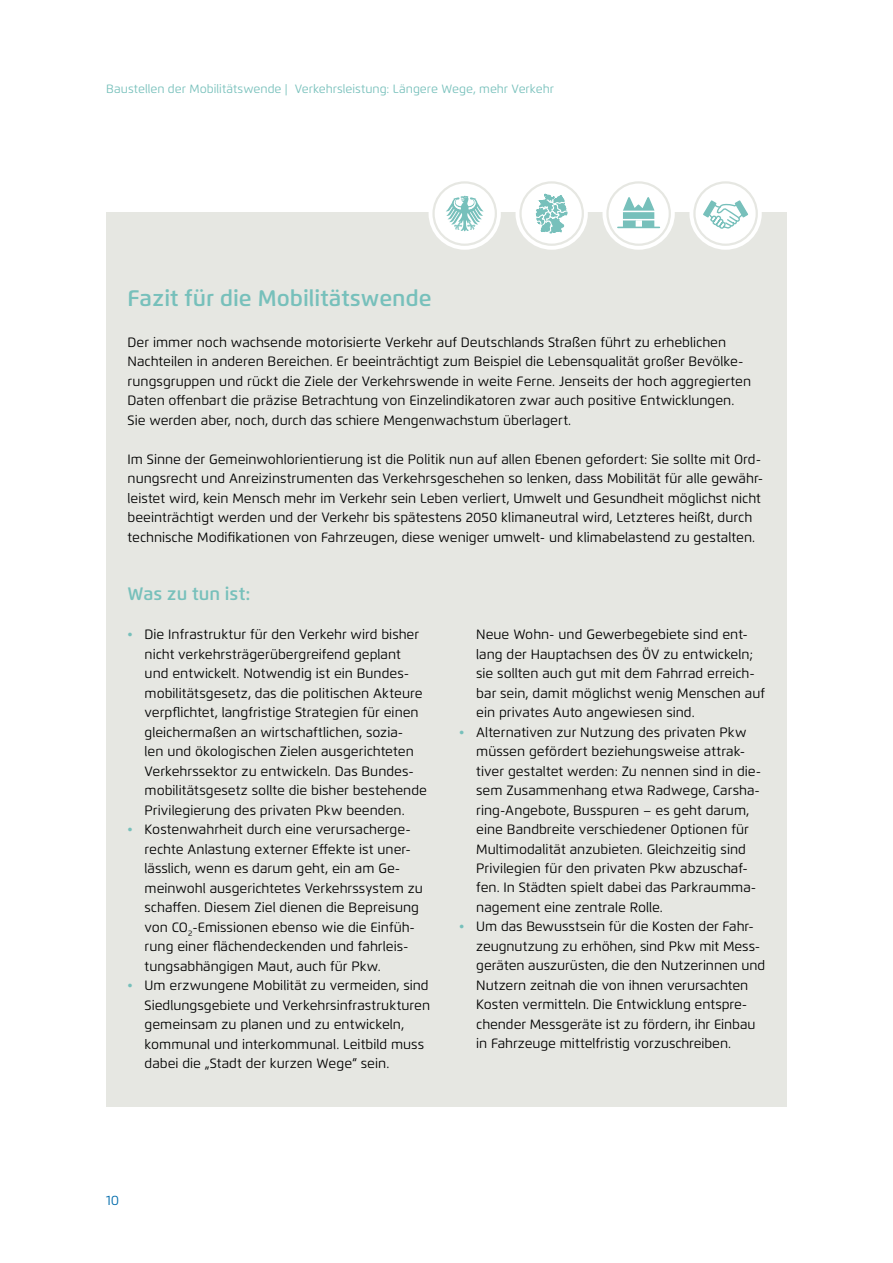
<style>
.page{position:relative;width:893px;height:1263px;background:#fff}
.page>*{position:absolute;margin:0;border:0;box-sizing:border-box;transform-origin:0 0}
.t1{font:600 22.5px "Flexo";color:#77c0bb}
.t2{font:600 18px "Flexo";color:#77c0bb}
.t3{font:13.5px/19.5px "Flexo";color:#000}
.t4{font:13.5px "Flexo";color:#006bab}
.t5{font:12px "Flexo";color:#77c0bb}
.s1{color:#77c0bb}
</style>
<div class="page">
<div style="left:106px;top:213px;width:681px;height:894px;background:#e6e7e2"></div>
<div style="left:515px;top:177px;width:73px;height:73px;background:#fff;border-radius:50%"></div>
<div style="left:519px;top:181px;width:65px;height:65px;border:2px solid #e6e7e2;border-radius:50%"></div>
<div style="left:429px;top:177px;width:72px;height:73px;background:#fff;border-radius:50%"></div>
<div style="left:432px;top:181px;width:65px;height:65px;border:2px solid #e6e7e2;border-radius:50%"></div>
<svg style="left:446px;top:196px;width:38px;height:35px"></svg>
<div style="left:689px;top:177px;width:73px;height:73px;background:#fff;border-radius:50%"></div>
<div style="left:693px;top:181px;width:65px;height:65px;border:2px solid #e6e7e2;border-radius:50%"></div>
<svg style="left:703px;top:200px;width:45px;height:29px"></svg>
<div style="left:602px;top:177px;width:73px;height:73px;background:#fff;border-radius:50%"></div>
<div style="left:606px;top:181px;width:65px;height:65px;border:2px solid #e6e7e2;border-radius:50%"></div>
<hr style="left:618px;top:227px;width:41px;height:1px;background:#77c0bb">
<svg style="left:535px;top:194px;width:33px;height:39px"></svg>
<svg style="left:622px;top:197px;width:33px;height:32px"></svg>
<hr style="left:622px;top:211px;width:34px;height:1px;background:#fff">
<hr style="left:622px;top:219px;width:34px;height:1px;background:#fff">
<p class="t5" style="left:106px;top:82px;width:449px">Baustellen der Mobilitätswende | Verkehrsleistung: Längere Wege, mehr Verkehr</p>
<h1 class="t1" style="left:128px;top:284px;width:306px">Fazit für die Mobilitätswende</h1>
<p class="t3" style="left:128px;top:332px;width:625px">Der immer noch wachsende motorisierte Verkehr auf Deutschlands Straßen führt zu erheblichen Nachteilen in anderen Bereichen. Er beeinträchtigt zum Beispiel die Lebensqualität großer Bevölke&shy;rungsgruppen und rückt die Ziele der Verkehrswende in weite Ferne. Jenseits der hoch aggregierten Daten offenbart die präzise Betrachtung von Einzelindikatoren zwar auch positive Entwicklungen.<br>Sie werden aber, noch, durch das schiere Mengenwachstum überlagert.</p>
<p class="t3" style="left:128px;top:449px;width:637px">Im Sinne der Gemeinwohlorientierung ist die Politik nun auf allen Ebenen gefordert: Sie sollte mit Ord&shy;nungsrecht und Anreizinstrumenten das Verkehrsgeschehen so lenken, dass Mobilität für alle gewähr&shy;leistet wird, kein Mensch mehr im Verkehr sein Leben verliert, Umwelt und Gesundheit möglichst nicht beeinträchtigt werden und der Verkehr bis spätestens 2050 klimaneutral wird, Letzteres heißt, durch technische Modifikationen von Fahrzeugen, diese weniger umwelt- und klimabelastend zu gestalten.</p>
<h2 class="t2" style="left:128px;top:583px;width:124px">Was zu tun ist:</h2>
<p class="t3" style="left:145px;top:625px;width:284px;text-indent:-17px"><span class="s1">•</span> Die Infrastruktur für den Verkehr wird bisher nicht verkehrsträgerübergreifend geplant und entwickelt. Notwendig ist ein Bundes&shy;mobilitätsgesetz, das die politischen Akteure verpflichtet, langfristige Strategien für einen gleichermaßen an wirtschaftlichen, sozia-<br>len und ökologischen Zielen ausgerichteten Verkehrssektor zu entwickeln. Das Bundes&shy;mobilitätsgesetz sollte die bisher bestehende Privilegierung des privaten Pkw beenden.</p>
<p class="t3" style="left:145px;top:819px;width:280px;text-indent:-17px"><span class="s1">•</span> Kostenwahrheit durch eine verursacherge&shy;rechte Anlastung externer Effekte ist uner&shy;lässlich, wenn es darum geht, ein am Ge&shy;meinwohl ausgerichtetes Verkehrssystem zu schaffen. Diesem Ziel dienen die Bepreisung von CO<sub>2</sub>-Emissionen ebenso wie die Einfüh&shy;rung einer flächendeckenden und fahrleis&shy;tungsabhängigen Maut, auch für Pkw.</p>
<p class="t3" style="left:145px;top:976px;width:287px;text-indent:-17px"><span class="s1">•</span> Um erzwungene Mobilität zu vermeiden, sind Siedlungsgebiete und Verkehrsinfrastrukturen gemeinsam zu planen und zu entwickeln, kommunal und interkommunal. Leitbild muss dabei die „Stadt der kurzen Wege“ sein.</p>
<p class="t3" style="left:476px;top:624px;width:290px">Neue Wohn- und Gewerbegebiete sind ent&shy;lang der Hauptachsen des ÖV zu entwickeln; sie sollten auch gut mit dem Fahrrad erreich&shy;bar sein, damit möglichst wenig Menschen auf ein privates Auto angewiesen sind.</p>
<p class="t3" style="left:476px;top:722px;width:286px;text-indent:-17px"><span class="s1">•</span> Alternativen zur Nutzung des privaten Pkw müssen gefördert beziehungsweise attrak&shy;tiver gestaltet werden: Zu nennen sind in die&shy;sem Zusammenhang etwa Radwege, Carsha&shy;ring-Angebote, Busspuren – es geht darum, eine Bandbreite verschiedener Optionen für Multimodalität anzubieten. Gleichzeitig sind Privilegien für den privaten Pkw abzuschaf&shy;fen. In Städten spielt dabei das Parkraumma&shy;nagement eine zentrale Rolle.</p>
<p class="t3" style="left:476px;top:917px;width:291px;text-indent:-17px"><span class="s1">•</span> Um das Bewusstsein für die Kosten der Fahr&shy;zeugnutzung zu erhöhen, sind Pkw mit Mess&shy;geräten auszurüsten, die den Nutzerinnen und Nutzern zeitnah die von ihnen verursachten Kosten vermitteln. Die Entwicklung entspre&shy;chender Messgeräte ist zu fördern, ihr Einbau in Fahrzeuge mittelfristig vorzuschreiben.</p>
<p class="t4" style="left:106px;top:1192px;width:15px">10</p>
</div>
